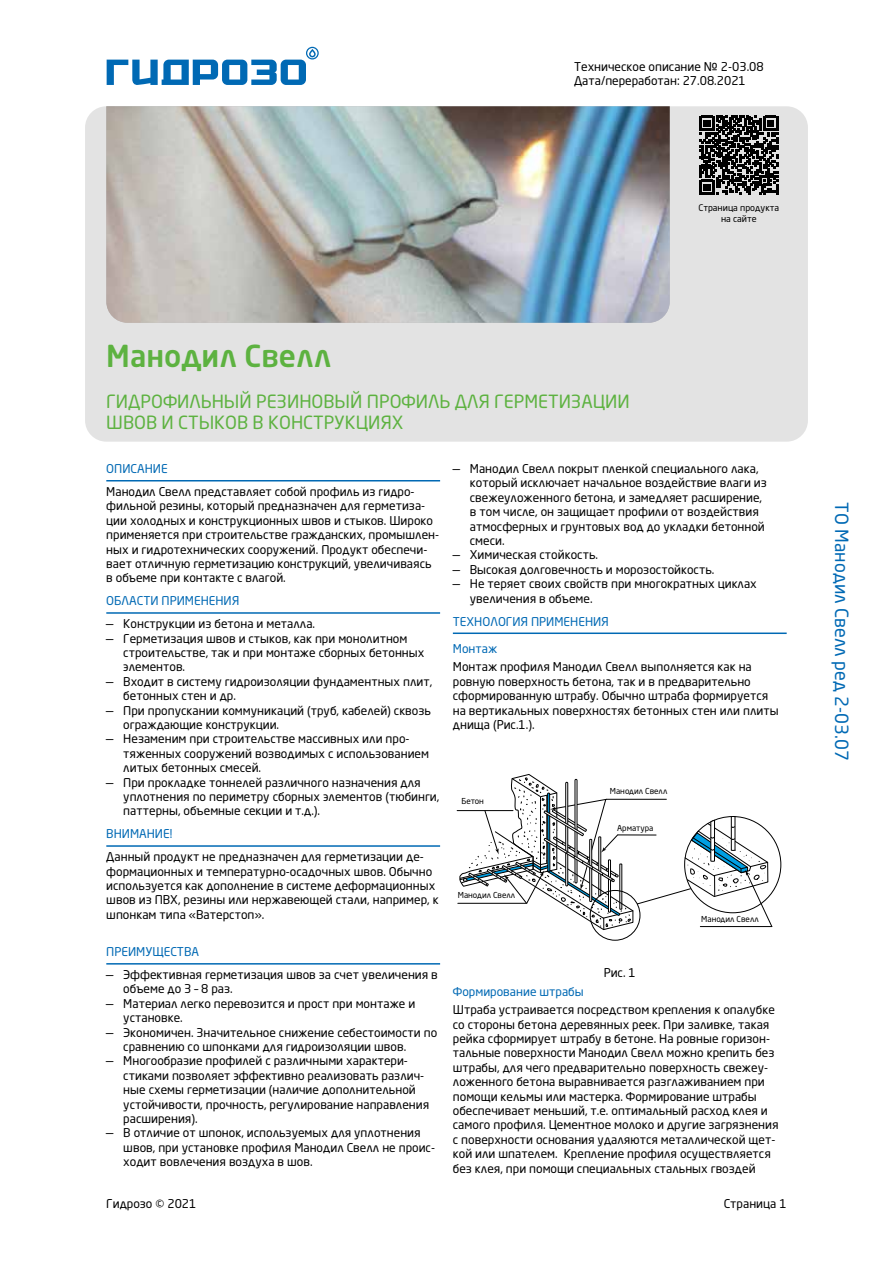
<style>
.page{position:relative;width:893px;height:1263px;background:#fff}
.page>*{position:absolute;margin:0;border:0;box-sizing:border-box;transform-origin:0 0}
.t1{font:500 30px "Neo Sans Pro";color:#5db240}
.t2{font:18px/21.6px "Neo Sans Pro";color:#5db240}
.t3{font:18px "Neo Sans Pro";color:#0069b4}
.t4{font:12px/14.4px "Neo Sans Pro";color:#000}
.t5{font:12px "Neo Sans Pro";color:#0069b4}
.t6{font:9px/10.8px "Neo Sans Pro";color:#000;text-align:center}
.t7{font:8.1px "Neo Sans Pro";color:#000}
</style>
<div class="page">
<svg style="left:107px;top:47px;width:212px;height:38px"></svg>
<div style="left:85px;top:106px;width:723px;height:336px;background:#e3e3e3;border-radius:21px"></div>
<svg style="left:699px;top:116px;width:79px;height:78px"></svg>
<hr style="left:106px;top:480px;width:334px;height:1px;background:#0069b4">
<hr style="left:106px;top:612px;width:334px;height:2px;background:#0069b4">
<hr style="left:106px;top:845px;width:334px;height:2px;background:#0069b4">
<hr style="left:106px;top:963px;width:334px;height:1px;background:#0069b4">
<hr style="left:453px;top:632px;width:334px;height:2px;background:#0069b4">
<hr style="left:458px;top:903px;width:69px;height:1px;background:#000">
<hr style="left:457px;top:810px;width:56px;height:1px;background:#000">
<svg style="left:459px;top:774px;width:322px;height:156px"></svg>
<img style="left:106px;top:106px;width:564px;height:217px">
<p class="t4" style="left:574px;top:59px;width:191px">Техническое описание № 2-03.08<br>Дата/переработан: 27.08.2021</p>
<p class="t6" style="left:698px;top:202px;width:82px">Страница продукта на сайте</p>
<h1 class="t1" style="left:106px;top:337px;width:227px">Манодил Свелл</h1>
<h2 class="t2" style="left:106px;top:390px;width:525px">ГИДРОФИЛЬНЫЙ РЕЗИНОВЫЙ ПРОФИЛЬ ДЛЯ ГЕРМЕТИЗАЦИИ<br>ШВОВ И СТЫКОВ В КОНСТРУКЦИЯХ</h2>
<p class="t5" style="left:106px;top:461px;width:63px">ОПИСАНИЕ</p>
<p class="t4" style="left:106px;top:484px;width:334px">Манодил Свелл представляет собой профиль из гидро&shy;фильной резины, который предназначен для герметиза&shy;ции холодных и конструкционных швов и стыков. Широко применяется при строительстве гражданских, промышлен&shy;ных и гидротехнических сооружений. Продукт обеспечи&shy;вает отличную герметизацию конструкций, увеличиваясь в объеме при контакте с влагой.</p>
<p class="t5" style="left:106px;top:593px;width:135px">ОБЛАСТИ ПРИМЕНЕНИЯ</p>
<p class="t4" style="left:106px;top:616px;width:210px">— Конструкции из бетона и металла.</p>
<p class="t4" style="left:123px;top:631px;width:303px;text-indent:-17px">— Герметизация швов и стыков, как при монолитном строительстве, так и при монтаже сборных бетонных элементов.</p>
<p class="t4" style="left:123px;top:674px;width:310px;text-indent:-17px">— Входит в систему гидроизоляции фундаментных плит, бетонных стен и др.</p>
<p class="t4" style="left:123px;top:703px;width:309px;text-indent:-17px">— При пропускании коммуникаций (труб, кабелей) сквозь ограждающие конструкции.</p>
<p class="t4" style="left:123px;top:731px;width:307px;text-indent:-17px">— Незаменим при строительстве массивных или про&shy;тяженных сооружений возводимых с использованием литых бетонных смесей.</p>
<p class="t4" style="left:123px;top:775px;width:318px;text-indent:-17px">— При прокладке тоннелей различного назначения для уплотнения по периметру сборных элементов (тюбинги, паттерны, объемные секции и т.д.).</p>
<p class="t5" style="left:106px;top:826px;width:67px">ВНИМАНИЕ!</p>
<p class="t4" style="left:106px;top:849px;width:334px">Данный продукт не предназначен для герметизации де&shy;формационных и температурно-осадочных швов. Обычно используется как дополнение в системе деформационных швов из ПВХ, резины или нержавеющей стали, например, к шпонкам типа «Ватерстоп».</p>
<p class="t5" style="left:106px;top:944px;width:94px">ПРЕИМУЩЕСТВА</p>
<p class="t4" style="left:123px;top:967px;width:316px;text-indent:-17px">— Эффективная герметизация швов за счет увеличения в объеме до 3 – 8 раз.</p>
<p class="t4" style="left:123px;top:996px;width:293px;text-indent:-17px">— Материал легко перевозится и прост при монтаже и установке.</p>
<p class="t4" style="left:123px;top:1025px;width:315px;text-indent:-17px">— Экономичен. Значительное снижение себестоимости по сравнению со шпонками для гидроизоляции швов.</p>
<p class="t4" style="left:123px;top:1054px;width:307px;text-indent:-17px">— Многообразие профилей с различными характери&shy;стиками позволяет эффективно реализовать различ&shy;ные схемы герметизации (наличие дополнительной устойчивости, прочность, регулирование направления расширения).</p>
<p class="t4" style="left:123px;top:1126px;width:313px;text-indent:-17px">— В отличие от шпонок, используемых для уплотнения швов, при установке профиля Манодил Свелл не проис&shy;ходит вовлечения воздуха в шов.</p>
<p class="t4" style="left:470px;top:461px;width:299px;text-indent:-17px">— Манодил Свелл покрыт пленкой специального лака, который исключает начальное воздействие влаги из свежеуложенного бетона, и замедляет расширение, в том числе, он защищает профили от воздействия атмосферных и грунтовых вод до укладки бетонной смеси.</p>
<p class="t4" style="left:453px;top:548px;width:147px">— Химическая стойкость.</p>
<p class="t4" style="left:453px;top:562px;width:263px">— Высокая долговечность и морозостойкость.</p>
<p class="t4" style="left:470px;top:576px;width:288px;text-indent:-17px">— Не теряет своих свойств при многократных циклах увеличения в объеме.</p>
<p class="t5" style="left:453px;top:614px;width:158px">ТЕХНОЛОГИЯ ПРИМЕНЕНИЯ</p>
<p class="t5" style="left:453px;top:641px;width:46px">Монтаж</p>
<p class="t4" style="left:453px;top:659px;width:327px">Монтаж профиля Манодил Свелл выполняется как на ровную поверхность бетона, так и в предварительно сформированную штрабу. Обычно штраба формируется на вертикальных поверхностях бетонных стен или плиты днища (Рис.1.).</p>
<p class="t7" style="left:461px;top:796px;width:24px">Бетон</p>
<p class="t7" style="left:458px;top:890px;width:59px">Манодил Свелл</p>
<p class="t7" style="left:610px;top:786px;width:59px">Манодил Свелл</p>
<p class="t7" style="left:617px;top:823px;width:38px">Арматура</p>
<p class="t4" style="left:604px;top:965px;width:34px">Рис. 1</p>
<p class="t7" style="left:701px;top:914px;width:59px">Манодил Свелл</p>
<p class="t5" style="left:453px;top:984px;width:132px">Формирование штрабы</p>
<p class="t4" style="left:453px;top:1002px;width:327px">Штраба устраивается посредством крепления к опалубке со стороны бетона деревянных реек. При заливке, такая рейка сформирует штрабу в бетоне. На ровные горизон&shy;тальные поверхности Манодил Свелл можно крепить без штрабы, для чего предварительно поверхность свежеу&shy;ложенного бетона выравнивается разглаживанием при помощи кельмы или мастерка. Формирование штрабы обеспечивает меньший, т.е. оптимальный расход клея и самого профиля. Цементное молоко и другие загрязнения с поверхности основания удаляются металлической щет&shy;кой или шпателем. Крепление профиля осуществляется без клея, при помощи специальных стальных гвоздей</p>
<p class="t4" style="left:106px;top:1196px;width:92px">Гидрозо © 2021</p>
<p class="t4" style="left:724px;top:1196px;width:64px">Страница 1</p>
<h2 class="t3" style="left:853px;top:502px;width:260px;rotate:90deg">ТО Манодил Свелл ред 2-03.07</h2>
</div>
